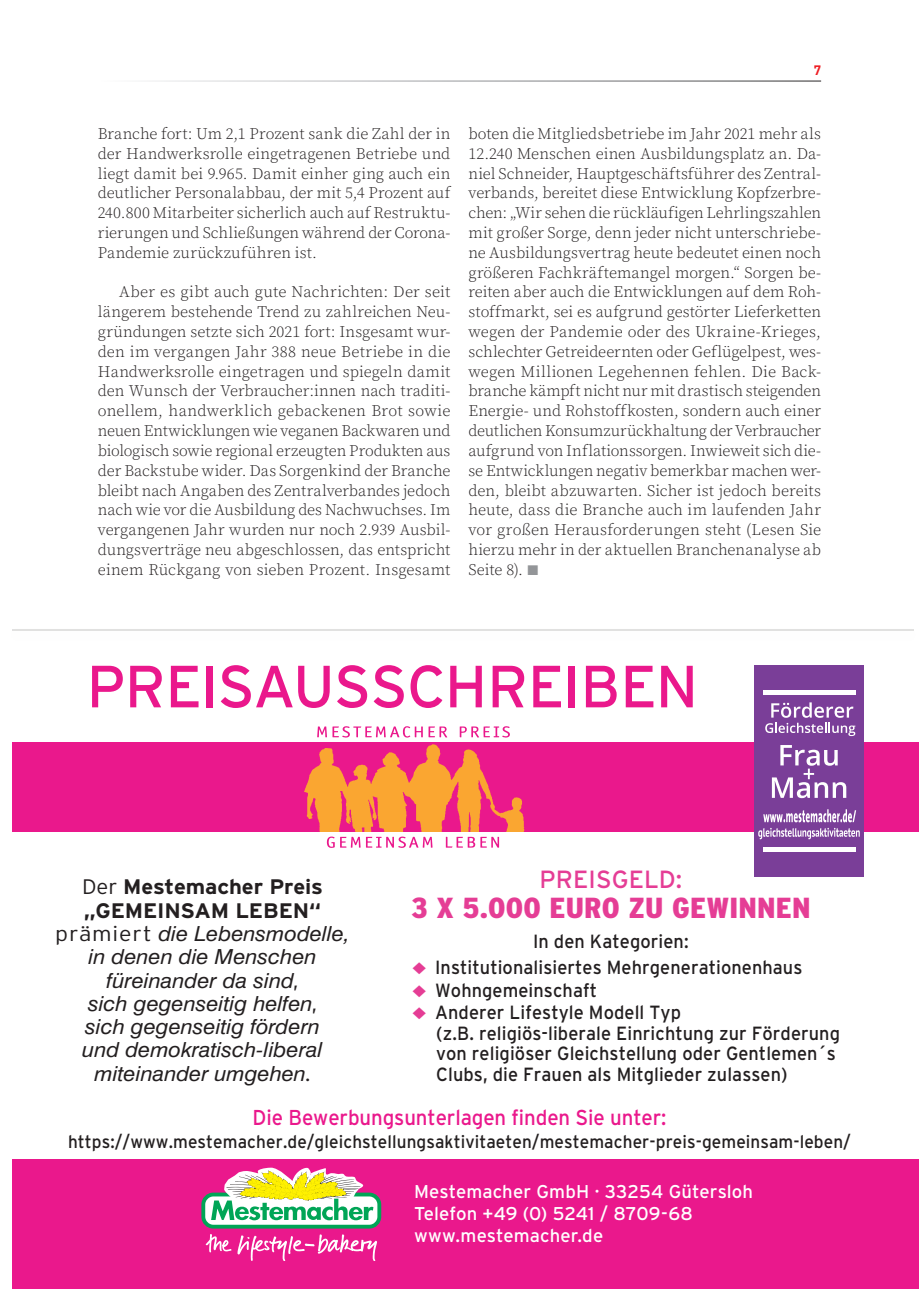
<style>
.page{position:relative;width:919px;height:1289px;background:#fff}
.page>*{position:absolute;margin:0;border:0;box-sizing:border-box;transform-origin:0 0}
.t1{font:59.4px "Interstate";color:#ea188c}
.t2{font:900 condensed 28.95px "Interstate";letter-spacing:.005em;color:#e53d95;scale:1.1 1}
.t3{font:24.9px "Interstate";color:#e53d95}
.t4{font:21.6px "Interstate";letter-spacing:-.005em;color:#ea188c;scale:.95 1}
.t5{font:italic 21px/23.2px "Geneva";letter-spacing:-.005em;color:#231f20;text-align:center;scale:1.05 1}
.t6{font:700 21px/23.2px "Interstate";letter-spacing:-.01em;color:#231f20;scale:1.05 1}
.t7{font:19.05px/20.5px "Interstate";letter-spacing:.005em;color:#231f20;scale:.95 1}
.t8{font:18.45px/21.6px "Interstate";letter-spacing:.005em;color:#fff}
.t9{font:18px "Interstate";letter-spacing:.005em;color:#231f20;scale:.95 1}
.t10{font:300 16.05px/19.8px "Source Serif Pro";color:#231f20;text-align:justify}
.t11{font:700 13.5px "DIN Pro";color:#ee1d23}
.s1{color:#939598}
.s2{font-weight:300}
.s3{font-family:"Interstate";font-weight:300;font-style:normal}
.s4{color:#e53d95}
</style>
<div class="page">
<div style="left:13px;top:1159px;width:905px;height:129px;background:#ea188c"></div>
<div style="left:13px;top:742px;width:905px;height:90px;background:#ea188c"></div>
<img style="left:304px;top:744px;width:221px;height:88px">
<svg style="left:327px;top:836px;width:33px;height:11px"></svg>
<svg style="left:366px;top:836px;width:66px;height:11px"></svg>
<svg style="left:446px;top:836px;width:53px;height:11px"></svg>
<svg style="left:459px;top:726px;width:51px;height:11px"></svg>
<svg style="left:317px;top:726px;width:130px;height:11px"></svg>
<div style="left:754px;top:665px;width:109px;height:211px;background:#7a3e98"></div>
<svg style="left:765px;top:702px;width:90px;height:34px"></svg>
<svg style="left:771px;top:745px;width:75px;height:53px"></svg>
<svg style="left:758px;top:809px;width:101px;height:30px"></svg>
<div style="left:763px;top:846px;width:92px;height:5px;background:#fff"></div>
<div style="left:763px;top:690px;width:92px;height:5px;background:#fff"></div>
<div style="left:203px;top:1194px;width:176px;height:32px;background:#fff;border-radius:10px"></div>
<div style="left:201px;top:1192px;width:180px;height:36px;border:4px solid #00a556;border-radius:10px"></div>
<svg style="left:211px;top:1167px;width:162px;height:53px"></svg>
<svg style="left:206px;top:1234px;width:25px;height:18px"></svg>
<svg style="left:237px;top:1234px;width:140px;height:26px"></svg>
<p class="t11" style="left:813px;top:60px;width:9px">7</p>
<p class="t10" style="left:98px;top:124px;width:354px">Branche fort: Um 2,1 Prozent sank die Zahl der in der Handwerksrolle eingetragenen Betriebe und liegt damit bei 9.965. Damit einher ging auch ein deutlicher Personalabbau, der mit 5,4 Prozent auf 240.800 Mitarbeiter sicherlich auch auf Restruktu&shy;rierungen und Schließungen während der Corona-Pandemie zurückzuführen ist.</p>
<p class="t10" style="left:98px;top:283px;width:354px;text-indent:21px">Aber es gibt auch gute Nachrichten: Der seit längerem bestehende Trend zu zahlreichen Neu&shy;gründungen setzte sich 2021 fort: Insgesamt wur&shy;den im vergangen Jahr 388 neue Betriebe in die Handwerksrolle eingetragen und spiegeln damit den Wunsch der Verbraucher:innen nach traditi&shy;onellem, handwerklich gebackenen Brot sowie neuen Entwicklungen wie veganen Backwaren und biologisch sowie regional erzeugten Produkten aus der Backstube wider. Das Sorgenkind der Branche bleibt nach Angaben des Zentralverbandes jedoch nach wie vor die Ausbildung des Nachwuchses. Im vergangenen Jahr wurden nur noch 2.939 Ausbil&shy;dungsverträge neu abgeschlossen, das entspricht einem Rückgang von sieben Prozent. Insgesamt</p>
<p class="t10" style="left:468px;top:124px;width:354px">boten die Mitgliedsbetriebe im Jahr 2021 mehr als 12.240 Menschen einen Ausbildungsplatz an. Da&shy;niel Schneider, Hauptgeschäftsführer des Zentral&shy;verbands, bereitet diese Entwicklung Kopfzerbre&shy;chen: „Wir sehen die rückläufigen Lehrlingszahlen mit großer Sorge, denn jeder nicht unterschriebe&shy;ne Ausbildungsvertrag heute bedeutet einen noch größeren Fachkräftemangel morgen.“ Sorgen be&shy;reiten aber auch die Entwicklungen auf dem Roh&shy;stoffmarkt, sei es aufgrund gestörter Lieferketten wegen der Pandemie oder des Ukraine-Krieges, schlechter Getreideernten oder Geflügelpest, wes&shy;wegen Millionen Legehennen fehlen. Die Back&shy;branche kämpft nicht nur mit drastisch steigenden Energie- und Rohstoffkosten, sondern auch einer deutlichen Konsumzurückhaltung der Verbraucher aufgrund von Inflationssorgen. Inwieweit sich die&shy;se Entwicklungen negativ bemerkbar machen wer&shy;den, bleibt abzuwarten. Sicher ist jedoch bereits heute, dass die Branche auch im laufenden Jahr vor großen Herausforderungen steht (Lesen Sie hierzu mehr in der aktuellen Branchenanalyse ab Seite 8). <span class="s1">■</span></p>
<h1 class="t1" style="left:87px;top:650px;width:613px">PREISAUSSCHREIBEN</h1>
<h3 class="t6" style="left:82px;top:875px;width:231px"><span class="s2">Der</span> Mestemacher Preis „GEMEINSAM LEBEN“</h3>
<h3 class="t5" style="left:55px;top:921px;width:282px"><span class="s3">prämiert</span> die Lebensmodelle, in denen die Menschen füreinander da sind<span class="s3">,<br></span>sich gegenseitig helfen<span class="s3">,<br></span>sich gegenseitig fördern<br>und demokratisch-liberal miteinander umgehen<span class="s3">.</span></h3>
<h3 class="t3" style="left:539px;top:864px;width:144px">PREISGELD:</h3>
<h2 class="t2" style="left:411px;top:890px;width:365px">3 X 5.000 EURO ZU GEWINNEN</h2>
<p class="t7" style="left:533px;top:930px;width:165px">In den Kategorien:</p>
<p class="t7" style="left:412px;top:956px;width:412px"><span class="s4">◆</span> Institutionalisiertes Mehrgenerationenhaus</p>
<p class="t7" style="left:412px;top:979px;width:196px"><span class="s4">◆</span> Wohngemeinschaft</p>
<p class="t7" style="left:436px;top:1002px;width:426px;text-indent:-24px"><span class="s4">◆</span> Anderer Lifestyle Modell Typ<br>(z.B. religiös-liberale Einrichtung zur Förderung von religiöser Gleichstellung oder Gentlemen´s Clubs, die Frauen als Mitglieder zulassen)</p>
<h3 class="t4" style="left:252px;top:1104px;width:437px">Die Bewerbungsunterlagen finden Sie unter:</h3>
<p class="t9" style="left:68px;top:1131px;width:825px">https://www.mestemacher.de/gleichstellungsaktivitaeten/mestemacher-preis-gemeinsam-leben/</p>
<p class="t8" style="left:414px;top:1180px;width:340px">Mestemacher GmbH · 33254 Gütersloh<br>Telefon +49 (0) 5241 / 8709-68 www.mestemacher.de</p>
</div>
